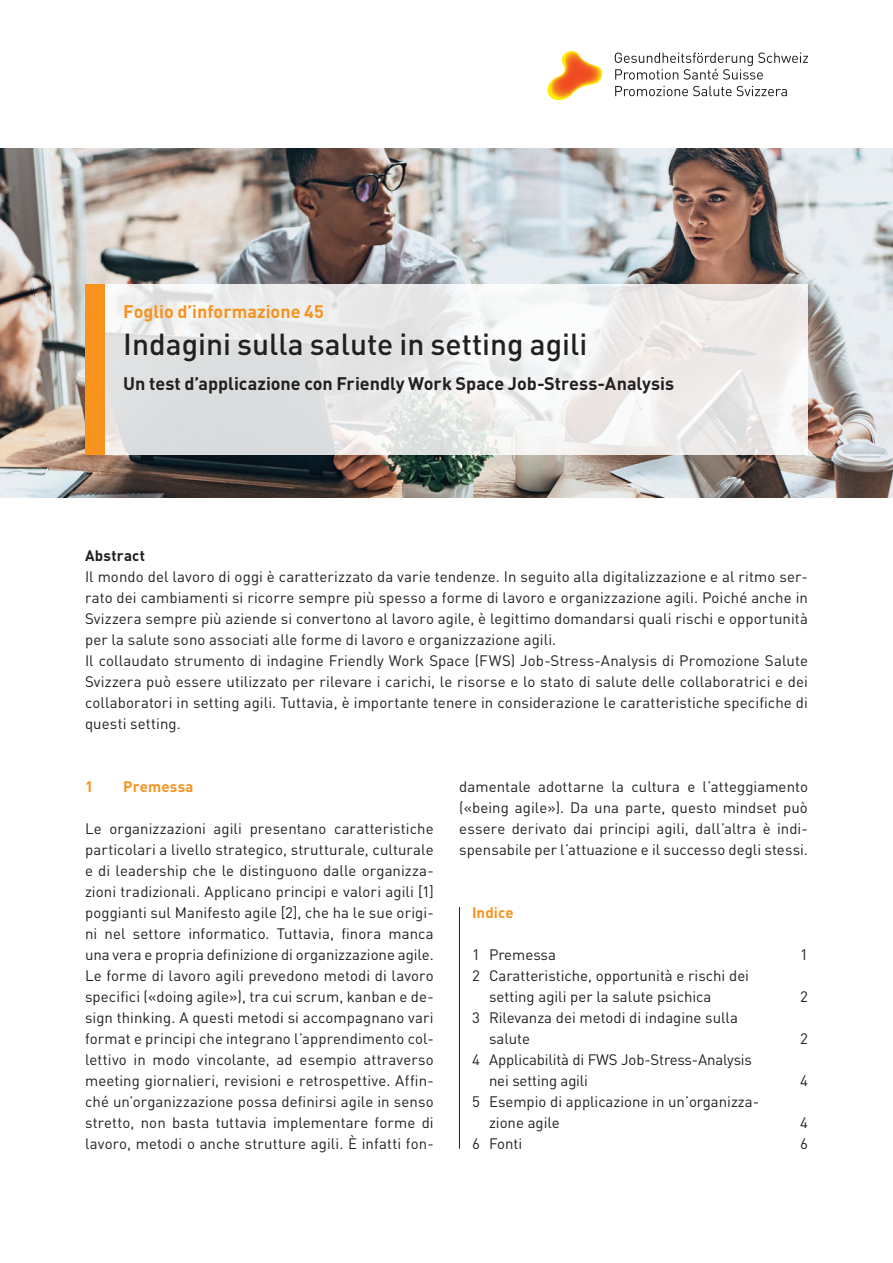
<style>
.page{position:relative;width:893px;height:1263px;background:#fff}
.page>*{position:absolute;margin:0;border:0;box-sizing:border-box;transform-origin:0 0}
.t1{font:500 30px "DIN Pro";color:#231f20}
.t2{font:700 18px "DIN Pro";color:#231f20}
.t3{font:700 18px "DIN Pro";color:#f7931d}
.t4{font:15px/21px "DIN Pro";letter-spacing:.005em;color:#231f20}
.t5{font:700 15px "DIN Pro";letter-spacing:.01em;color:#f7931d}
.t6{font:700 15px "DIN Pro";letter-spacing:.02em;color:#231f20}
</style>
<div class="page">
<img style="left:0;top:149px;width:893px;height:349px">
<svg style="left:104px;top:285px;width:704px;height:170px"></svg>
<div style="left:85px;top:285px;width:19px;height:170px;background:#f7931d"></div>
<img style="left:547px;top:51px;width:56px;height:49px">
<svg style="left:615px;top:53px;width:193px;height:27px"></svg>
<svg style="left:615px;top:86px;width:172px;height:10px"></svg>
<hr style="left:459px;top:907px;width:1px;height:242px;background:#231f20">
<p class="t3" style="left:123px;top:299px;width:202px">Foglio d’informazione 45</p>
<h1 class="t1" style="left:123px;top:324px;width:466px">Indagini sulla salute in setting agili</h1>
<p class="t2" style="left:123px;top:372px;width:552px">Un test d’applicazione con Friendly Work Space Job-Stress-Analysis</p>
<p class="t6" style="left:85px;top:545px;width:62px">Abstract</p>
<p class="t4" style="left:85px;top:565px;width:724px">Il mondo del lavoro di oggi è caratterizzato da varie tendenze. In seguito alla digitalizzazione e al ritmo ser&shy;rato dei cambiamenti si ricorre sempre più spesso a forme di lavoro e organizzazione agili. Poiché anche in Svizzera sempre più aziende si convertono al lavoro agile, è legittimo domandarsi quali rischi e opportunità per la salute sono associati alle forme di lavoro e organizzazione agili.<br>Il collaudato strumento di indagine Friendly Work Space (FWS) Job-Stress-Analysis di Promozione Salute Svizzera può essere utilizzato per rilevare i carichi, le risorse e lo stato di salute delle collaboratrici e dei collaboratori in setting agili. Tuttavia, è importante tenere in considerazione le caratteristiche specifiche di questi setting.</p>
<p class="t5" style="left:85px;top:776px;width:10px">1</p>
<p class="t5" style="left:123px;top:776px;width:72px">Premessa</p>
<p class="t4" style="left:85px;top:817px;width:350px;text-align:justify">Le organizzazioni agili presentano caratteristiche particolari a livello strategico, strutturale, culturale e di leadership che le distinguono dalle organizza&shy;zioni tradizionali. Applicano principi e valori agili [1] poggianti sul Manifesto agile [2], che ha le sue origi&shy;ni nel settore informatico. Tuttavia, finora manca una vera e propria definizione di organizzazione agile.<br>Le forme di lavoro agili prevedono metodi di lavoro specifici («doing agile»), tra cui scrum, kanban e de&shy;sign thinking. A questi metodi si accompagnano vari format e principi che integrano l’apprendimento col&shy;lettivo in modo vincolante, ad esempio attraverso meeting giornalieri, revisioni e retrospettive. Affin&shy;ché un’organizzazione possa definirsi agile in senso stretto, non basta tuttavia implementare forme di lavoro, metodi o anche strutture agili. È infatti fon-</p>
<p class="t4" style="left:459px;top:775px;width:350px;text-align:justify">damentale adottarne la cultura e l’atteggiamento («being agile»). Da una parte, questo mindset può essere derivato dai principi agili, dall’altra è indi&shy;spensabile per l’attuazione e il successo degli stessi.</p>
<p class="t5" style="left:472px;top:902px;width:43px">Indice</p>
<p class="t4" style="left:472px;top:943px;width:85px">1 Premessa</p>
<p class="t4" style="left:800px;top:943px;width:9px">1</p>
<p class="t4" style="left:489px;top:964px;width:262px;text-indent:-17px">2 Caratteristiche, opportunità e rischi dei setting agili per la salute psichica</p>
<p class="t4" style="left:800px;top:985px;width:9px">2</p>
<p class="t4" style="left:489px;top:1006px;width:250px;text-indent:-17px">3 Rilevanza dei metodi di indagine sulla salute</p>
<p class="t4" style="left:489px;top:1048px;width:265px;text-indent:-17px">4 Applicabilità di FWS Job-Stress-Analysis nei setting agili</p>
<p class="t4" style="left:489px;top:1090px;width:272px;text-indent:-17px">5 Esempio di applicazione in un’organizza&shy;zione agile</p>
<p class="t4" style="left:800px;top:1027px;width:9px">2</p>
<p class="t4" style="left:800px;top:1069px;width:9px">4</p>
<p class="t4" style="left:800px;top:1111px;width:9px">4</p>
<p class="t4" style="left:472px;top:1132px;width:52px">6 Fonti</p>
<p class="t4" style="left:800px;top:1132px;width:9px">6</p>
</div>
